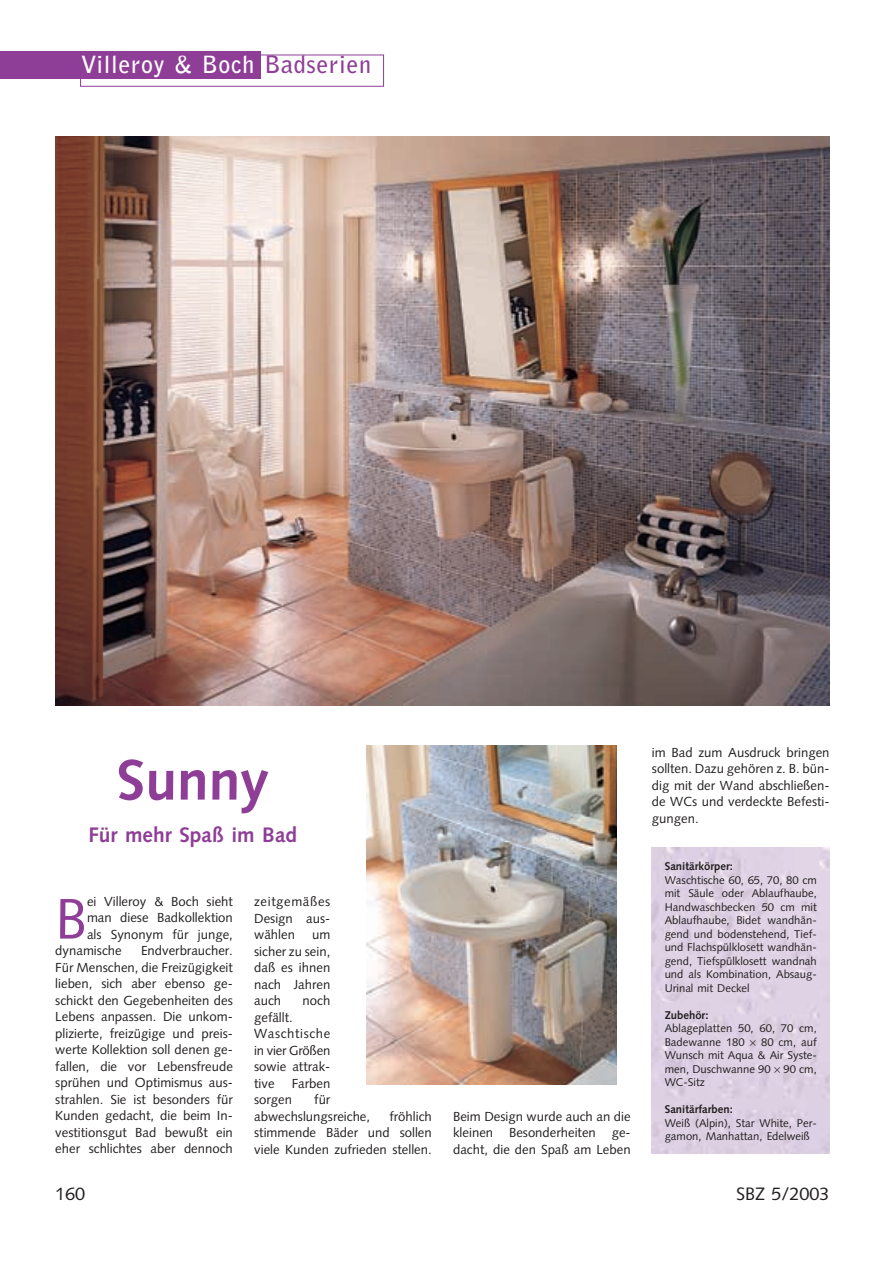
<style>
.page{position:relative;width:893px;height:1263px;background:#fff}
.page>*{position:absolute;margin:0;border:0;box-sizing:border-box;transform-origin:0 0}
.t1{font:57.15px "Syntax";color:#8f3e97}
.t2{font:700 57px "Syntax";color:#8f3e97}
.t3{font:700 24px "Bell Gothic";letter-spacing:.03em;color:#fff}
.t4{font:700 21px "Syntax";color:#8f3e97}
.t5{font:18px "Syntax";color:#231f20}
.t6{font:13.2px/16.5px "Syntax";color:#231f20;text-align:justify}
.t7{font:11.25px/13.5px "Syntax";color:#231f20;text-align:justify}
.t8{font:700 11.25px "Syntax";color:#231f20}
.s1{color:#8f3e97}
</style>
<div class="page">
<div style="left:0;top:51px;width:260px;height:28px;background:#8f3e97"></div>
<div style="left:80px;top:55px;width:304px;height:32px;border:1px solid #8f3e97"></div>
<img style="left:55px;top:136px;width:774px;height:569px">
<img style="left:652px;top:848px;width:177px;height:305px">
<img style="left:367px;top:745px;width:249px;height:339px">
<svg style="left:750px;top:1040px;width:5px;height:5px"></svg>
<svg style="left:774px;top:1067px;width:6px;height:5px"></svg>
<h3 class="t3" style="left:81px;top:55px;width:292px">Villeroy &amp; Boch <span class="s1">Badserien</span></h3>
<h2 class="t2" style="left:117px;top:757px;width:154px">Sunny</h2>
<h3 class="t4" style="left:88px;top:826px;width:210px">Für mehr Spaß im Bad</h3>
<h1 class="t1" style="left:55px;top:896px;width:33px">B</h1>
<p class="t6" style="left:87px;top:894px;width:147px">ei Villeroy &amp; Boch sieht</p>
<p class="t6" style="left:87px;top:911px;width:147px">man diese Badkollektion</p>
<p class="t6" style="left:87px;top:927px;width:147px">als Synonym für junge,</p>
<p class="t6" style="left:55px;top:944px;width:68px">dynamische</p>
<p class="t6" style="left:55px;top:944px;width:179px;text-indent:86px">Endverbraucher.<br>Für Menschen, die Freizügigkeit lieben, sich aber ebenso ge&shy;schickt den Gegebenheiten des Lebens anpassen. Die unkom&shy;plizierte, freizügige und preis&shy;werte Kollektion soll denen ge&shy;fallen, die vor Lebensfreude sprühen und Optimismus aus&shy;strahlen. Sie ist besonders für Kunden gedacht, die beim In&shy;vestitionsgut Bad bewußt ein eher schlichtes aber dennoch</p>
<p class="t6" style="left:254px;top:894px;width:78px">zeitgemäßes Design aus&shy;wählen</p>
<p class="t6" style="left:254px;top:927px;width:78px;text-indent:58px">um sicher zu sein, daß es ihnen nach Jahren auch</p>
<p class="t6" style="left:302px;top:993px;width:29px">noch</p>
<p class="t6" style="left:254px;top:1010px;width:78px;text-align:left">gefällt.<br>Waschtische in vier Größen sowie attrak&shy;tive</p>
<p class="t6" style="left:254px;top:1076px;width:78px;text-indent:37px">Farben sorgen</p>
<p class="t6" style="left:254px;top:1092px;width:117px;text-indent:60px">für abwechslungsreiche,</p>
<p class="t6" style="left:254px;top:1109px;width:179px;text-indent:135px">fröhlich stimmende Bäder und sollen viele Kunden zufrieden stellen.</p>
<p class="t6" style="left:453px;top:1109px;width:179px">Beim Design wurde auch an die kleinen Besonderheiten ge&shy;dacht, die den Spaß am Leben</p>
<p class="t6" style="left:652px;top:745px;width:179px">im Bad zum Ausdruck bringen sollten. Dazu gehören z. B. bün&shy;dig mit der Wand abschließen&shy;de WCs und verdeckte Befesti&shy;gungen.</p>
<p class="t8" style="left:664px;top:862px;width:70px">Sanitärkörper:</p>
<p class="t7" style="left:664px;top:874px;width:154px">Waschtische 60, 65, 70, 80 cm mit Säule oder Ablaufhaube, Handwaschbecken 50 cm mit Ablaufhaube, Bidet wandhän&shy;gend und bodenstehend, Tief&shy;und Flachspülklosett wandhän&shy;gend, Tiefspülklosett wandnah und als Kombination, Absaug-Urinal mit Deckel</p>
<p class="t8" style="left:664px;top:1010px;width:45px">Zubehör:</p>
<p class="t7" style="left:664px;top:1023px;width:154px">Ablageplatten 50, 60, 70 cm,<br>Badewanne 180</p>
<p class="t7" style="left:664px;top:1036px;width:154px;text-indent:96px">80 cm, auf Wunsch mit Aqua &amp; Air Syste&shy;men, Duschwanne 90 90 cm, WC-Sitz</p>
<p class="t8" style="left:664px;top:1105px;width:70px">Sanitärfarben:</p>
<p class="t7" style="left:664px;top:1117px;width:154px">Weiß (Alpin), Star White, Per&shy;gamon, Manhattan, Edelweiß</p>
<h3 class="t5" style="left:55px;top:1186px;width:32px">160</h3>
<h3 class="t5" style="left:736px;top:1186px;width:95px">SBZ 5/2003</h3>
</div>
